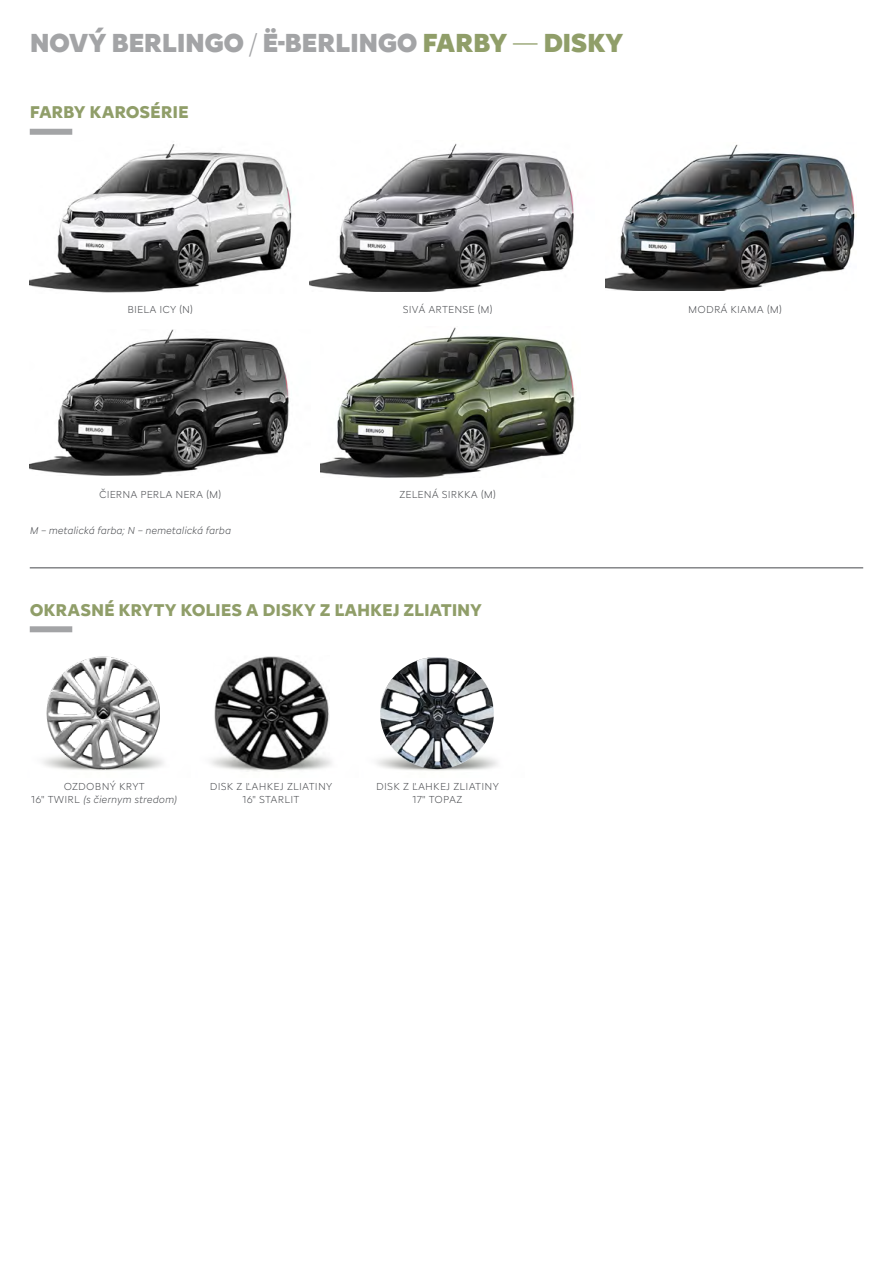
<style>
.page{position:relative;width:893px;height:1263px;background:#fff}
.page>*{position:absolute;margin:0;border:0;box-sizing:border-box;transform-origin:0 0}
.t1{font:900 27px "Citroen Type";letter-spacing:-.02em;color:#a3a4a6}
.t2{font:700 17.7px "Citroen Type";letter-spacing:-.01em;color:#909e69}
.t3{font:300 10.5px/12.8px "Citroen Type";letter-spacing:.01em;color:#47494d;text-align:center}
.t4{font:italic 300 10.5px "Citroen Type";letter-spacing:.02em;color:#47494d}
.s1{font-weight:300}
.s2{color:#909e69}
.s3{font-weight:300;color:#909e69}
.s4{font-style:italic}
</style>
<div class="page">
<img style="left:321px;top:327px;width:254px;height:150px">
<img style="left:29px;top:144px;width:281px;height:149px">
<img style="left:310px;top:143px;width:264px;height:148px">
<img style="left:605px;top:144px;width:251px;height:146px">
<img style="left:30px;top:330px;width:259px;height:146px">
<div style="left:30px;top:129px;width:42px;height:6px;background:#a3a4a6"></div>
<div style="left:30px;top:626px;width:42px;height:6px;background:#a3a4a6"></div>
<img style="left:213px;top:656px;width:117px;height:115px">
<img style="left:377px;top:759px;width:121px;height:12px">
<img style="left:380px;top:657px;width:114px;height:112px">
<hr style="left:30px;top:568px;width:833px;height:1px;background:#47494d">
<img style="left:37px;top:656px;width:122px;height:115px">
<h1 class="t1" style="left:30px;top:22px;width:595px">NOVÝ BERLINGO <span class="s1">/</span> Ë-BERLINGO <span class="s2">FARBY</span> <span class="s3">—</span> <span class="s2">DISKY</span></h1>
<h2 class="t2" style="left:30px;top:99px;width:160px">FARBY KAROSÉRIE</h2>
<p class="t3" style="left:128px;top:303px;width:67px">BIELA ICY (N)</p>
<p class="t3" style="left:99px;top:488px;width:124px">ČIERNA PERLA NERA (M)</p>
<p class="t4" style="left:30px;top:523px;width:203px">M – metalická farba; N – nemetalická farba</p>
<p class="t3" style="left:403px;top:303px;width:92px">SIVÁ ARTENSE (M)</p>
<p class="t3" style="left:399px;top:488px;width:98px">ZELENÁ SIRKKA (M)</p>
<h2 class="t2" style="left:30px;top:596px;width:454px">OKRASNÉ KRYTY KOLIES A DISKY Z ĽAHKEJ ZLIATINY</h2>
<p class="t3" style="left:31px;top:780px;width:147px">OZDOBNÝ KRYT<br>16" TWIRL <span class="s4">(s čiernym stredom)</span></p>
<p class="t3" style="left:210px;top:780px;width:124px">DISK Z ĽAHKEJ ZLIATINY<br>16" STARLIT</p>
<p class="t3" style="left:376px;top:780px;width:124px">DISK Z ĽAHKEJ ZLIATINY<br>17" TOPAZ</p>
<p class="t3" style="left:688px;top:303px;width:95px">MODRÁ KIAMA (M)</p>
</div>
